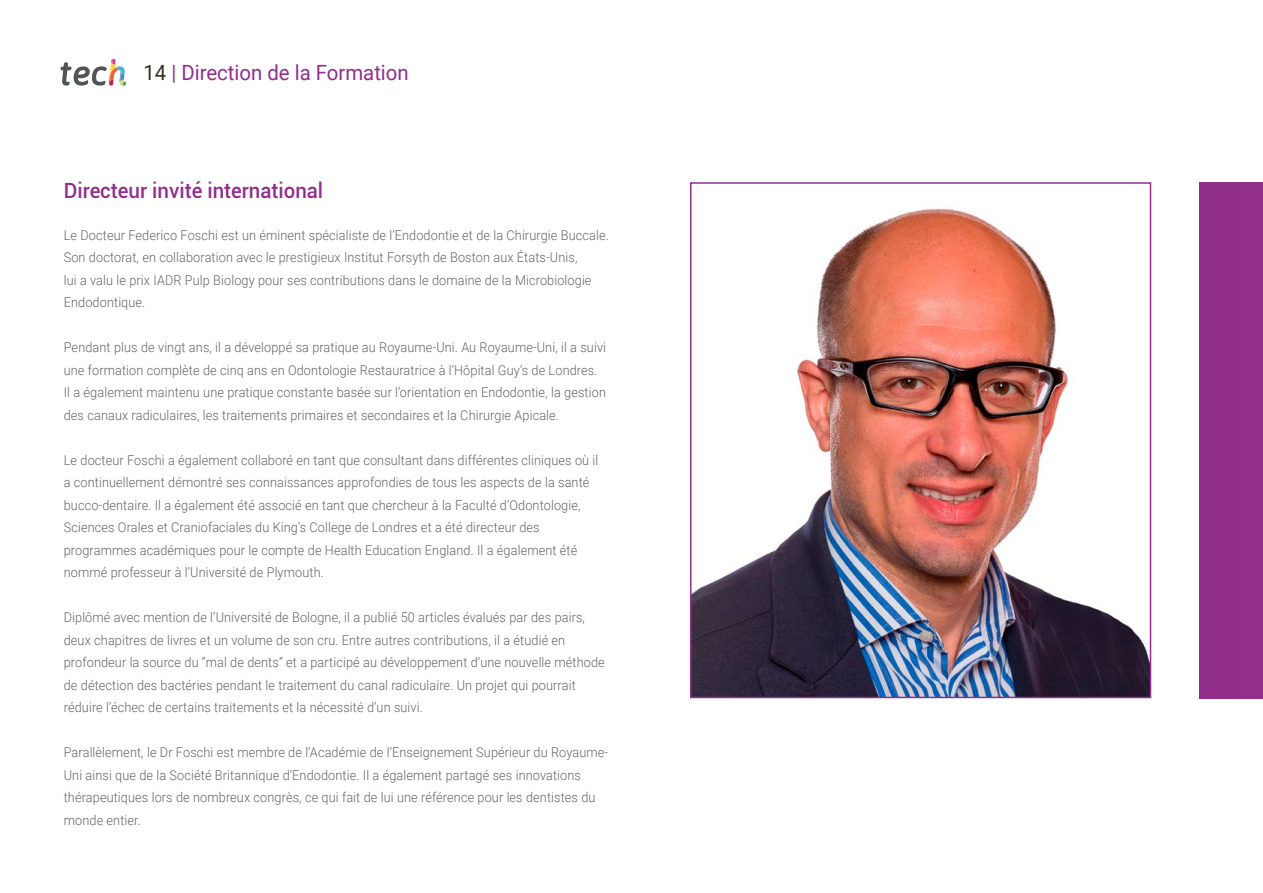
<style>
.page{position:relative;width:1263px;height:893px;background:#fff}
.page>*{position:absolute;margin:0;border:0;box-sizing:border-box;transform-origin:0 0}
.t1{font:500 21px "Roboto";color:#922d8b}
.t2{font:21px "Roboto";color:#922d8b}
.t3{font:300 13.5px/22.5px "Roboto";letter-spacing:.01em;color:#656565;scale:.94 1}
.s1{color:#312e20}
</style>
<div class="page">
<img style="left:693px;top:208px;width:455px;height:487px">
<div style="left:690px;top:182px;width:461px;height:516px;border:2px solid #922d8b"></div>
<div style="left:1199px;top:182px;width:64px;height:516px;background:#912e8a"></div>
<svg style="left:61px;top:59px;width:65px;height:27px"></svg>
<h1 class="t2" style="left:144px;top:57px;width:267px"><span class="s1">14</span> | Direction de la Formation</h1>
<h1 class="t1" style="left:64px;top:176px;width:261px">Directeur invité international</h1>
<p class="t3" style="left:64px;top:223px;width:581px">Le Docteur Federico Foschi est un éminent spécialiste de l’Endodontie et de la Chirurgie Buccale.<br>Son doctorat, en collaboration avec le prestigieux Institut Forsyth de Boston aux États-Unis,<br>lui a valu le prix IADR Pulp Biology pour ses contributions dans le domaine de la Microbiologie Endodontique.</p>
<p class="t3" style="left:64px;top:336px;width:578px">Pendant plus de vingt ans, il a développé sa pratique au Royaume-Uni. Au Royaume-Uni, il a suivi une formation complète de cinq ans en Odontologie Restauratrice à l’Hôpital Guy’s de Londres.<br>Il a également maintenu une pratique constante basée sur l’orientation en Endodontie, la gestion des canaux radiculaires, les traitements primaires et secondaires et la Chirurgie Apicale.</p>
<p class="t3" style="left:64px;top:448px;width:570px">Le docteur Foschi a également collaboré en tant que consultant dans différentes cliniques où il a continuellement démontré ses connaissances approfondies de tous les aspects de la santé bucco-dentaire. Il a également été associé en tant que chercheur à la Faculté d’Odontologie, Sciences Orales et Craniofaciales du King’s College de Londres et a été directeur des programmes académiques pour le compte de Health Education England. Il a également été nommé professeur à l’Université de Plymouth.</p>
<p class="t3" style="left:64px;top:606px;width:577px">Diplômé avec mention de l’Université de Bologne, il a publié 50 articles évalués par des pairs, deux chapitres de livres et un volume de son cru. Entre autres contributions, il a étudié en profondeur la source du “mal de dents” et a participé au développement d’une nouvelle méthode de détection des bactéries pendant le traitement du canal radiculaire. Un projet qui pourrait réduire l’échec de certains traitements et la nécessité d’un suivi.</p>
<p class="t3" style="left:64px;top:741px;width:581px">Parallèlement, le Dr Foschi est membre de l’Académie de l’Enseignement Supérieur du Royaume-Uni ainsi que de la Société Britannique d’Endodontie. Il a également partagé ses innovations thérapeutiques lors de nombreux congrès, ce qui fait de lui une référence pour les dentistes du monde entier.</p>
</div>
